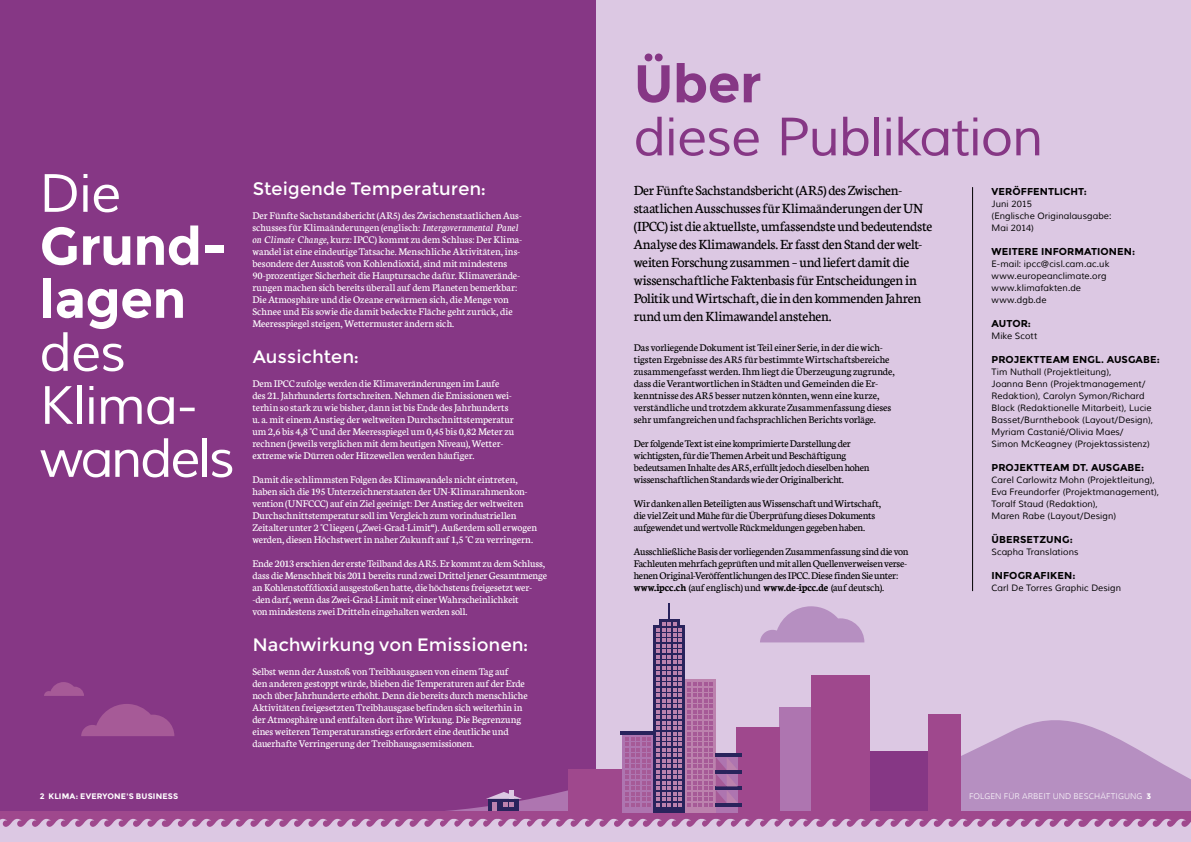
<style>
.page{position:relative;width:1191px;height:842px;background:#fff}
.page>*{position:absolute;margin:0;border:0;box-sizing:border-box;transform-origin:0 0}
.t1{font:53px/53px "Muli";letter-spacing:-.02em;color:#fff}
.t2{font:53px "Muli";letter-spacing:-.02em;color:#863785}
.t3{font:700 53px/53px "Montserrat";letter-spacing:-.01em;color:#fff}
.t4{font:700 53px "Montserrat";color:#863785}
.t5{font:18px "Montserrat";letter-spacing:-.01em;color:#fff}
.t6{font:15px/18px "Neuton";letter-spacing:-.015em;color:#000}
.t7{font:11px/12px "Neuton";color:#fff}
.t8{font:11px/12px "Neuton";letter-spacing:-.01em;color:#000}
.t9{font:700 10px "Montserrat";letter-spacing:.01em;color:#000}
.t10{font:9px/12px "Muli";letter-spacing:.01em;color:#000}
.t11{font:300 8px "Muli";letter-spacing:.01em;color:#fff}
.t12{font:700 8px "Montserrat";letter-spacing:.02em;color:#fff}
.s1{font-style:italic}
.s2{font-weight:700}
.s3{font-family:"Montserrat";font-weight:700}
</style>
<div class="page">
<div style="left:595px;top:0;width:596px;height:842px;background:#dcc8e3"></div>
<div style="left:0;top:0;width:595px;height:842px;background:#863785"></div>
<svg style="left:0;top:603px;width:1191px;height:239px"></svg>
<hr style="left:972px;top:187px;width:1px;height:404px;background:#000">
<h1 class="t1" style="left:40px;top:168px;width:83px">Die</h1>
<h1 class="t3" style="left:40px;top:220px;width:189px">Grund&shy;lagen</h1>
<h1 class="t1" style="left:40px;top:327px;width:197px">des<br>Klima&shy;wandels</h1>
<h2 class="t5" style="left:252px;top:178px;width:234px">Steigende Temperaturen:</h2>
<p class="t7" style="left:252px;top:210px;width:271px">Der Fünfte Sachstandsbericht (AR5) des Zwischenstaatlichen Aus&shy;schusses für Klimaänderungen (englisch: <span class="s1">Intergovernmental Panel on Climate Change</span>, kurz: IPCC) kommt zu dem Schluss: Der Klima&shy;wandel ist eine eindeutige Tatsache. Menschliche Aktivitäten, ins&shy;besondere der Ausstoß von Kohlendioxid, sind mit mindestens 90-prozentiger Sicherheit die Hauptursache dafür. Klimaverände&shy;rungen machen sich bereits überall auf dem Planeten bemerkbar:<br>Die Atmosphäre und die Ozeane erwärmen sich, die Menge von Schnee und Eis sowie die damit bedeckte Fläche geht zurück, die Meeresspiegel steigen, Wettermuster ändern sich.</p>
<h2 class="t5" style="left:252px;top:346px;width:107px">Aussichten:</h2>
<p class="t7" style="left:252px;top:378px;width:263px">Dem IPCC zufolge werden die Klimaveränderungen im Laufe des 21. Jahrhunderts fortschreiten. Nehmen die Emissionen wei&shy;terhin so stark zu wie bisher, dann ist bis Ende des Jahrhunderts u. a. mit einem Anstieg der weltweiten Durchschnittstemperatur um 2,6 bis 4,8 °C und der Meeresspiegel um 0,45 bis 0,82 Meter zu rechnen (jeweils verglichen mit dem heutigen Niveau), Wetter&shy;extreme wie Dürren oder Hitzewellen werden häufiger.</p>
<p class="t7" style="left:252px;top:474px;width:286px">Damit die schlimmsten Folgen des Klimawandels nicht eintreten, haben sich die 195 Unterzeichnerstaaten der UN-Klimarahmenkon&shy;vention (UNFCCC) auf ein Ziel geeinigt: Der Anstieg der weltweiten Durchschnittstemperatur soll im Vergleich zum vorindustriellen Zeitalter unter 2 °C liegen ( Zwei-Grad-Limit“). Außerdem soll erwogen</p>
<p class="t7" style="left:358px;top:528px;width:5px">”</p>
<p class="t7" style="left:252px;top:528px;width:294px;line-height:24px">werden, diesen Höchstwert in naher Zukunft auf 1,5 °C zu verringern.<br>Ende 2013 erschien der erste Teilband des AR5. Er kommt zu dem Schluss,</p>
<p class="t7" style="left:252px;top:570px;width:296px">dass die Menschheit bis 2011 bereits rund zwei Drittel jener Gesamtmenge an Kohlenstoffdioxid ausgestoßen hatte, die höchstens freigesetzt wer--den darf, wenn das Zwei-Grad-Limit mit einer Wahrscheinlichkeit<br>von mindestens zwei Dritteln eingehalten werden soll.</p>
<h2 class="t5" style="left:252px;top:634px;width:277px">Nachwirkung von Emissionen:</h2>
<p class="t7" style="left:252px;top:666px;width:277px">Selbst wenn der Ausstoß von Treibhausgasen von einem Tag auf<br>den anderen gestoppt würde, blieben die Temperaturen auf der Erde noch über Jahrhunderte erhöht. Denn die bereits durch menschliche Aktivitäten freigesetzten Treibhausgase befinden sich weiterhin in der Atmosphäre und entfalten dort ihre Wirkung. Die Begrenzung eines weiteren Temperaturanstiegs erfordert eine deutliche und dauerhafte Verringerung der Treibhausgasemissionen.</p>
<h1 class="t4" style="left:634px;top:52px;width:129px">Über</h1>
<h1 class="t2" style="left:634px;top:105px;width:411px">diese Publikation</h1>
<p class="t9" style="left:991px;top:186px;width:97px">VERÖFFENTLICHT:</p>
<p class="t10" style="left:991px;top:198px;width:121px">Juni 2015<br>(Englische Originalausgabe:<br>Mai 2014)</p>
<p class="t9" style="left:991px;top:246px;width:145px">WEITERE INFORMATIONEN:</p>
<p class="t10" style="left:991px;top:258px;width:119px">E-mail: ipcc@cisl.cam.ac.uk www.europeanclimate.org www.klimafakten.de www.dgb.de</p>
<p class="t9" style="left:991px;top:318px;width:41px">AUTOR:</p>
<p class="t10" style="left:991px;top:330px;width:47px">Mike Scott</p>
<p class="t9" style="left:991px;top:354px;width:170px">PROJEKTTEAM ENGL. AUSGABE:</p>
<p class="t10" style="left:991px;top:366px;width:163px">Tim Nuthall (Projektleitung),<br>Joanna Benn (Projektmanagement/ Redaktion), Carolyn Symon/Richard Black (Redaktionelle Mitarbeit), Lucie Basset/Burnthebook (Layout/Design), Myriam Castanié/Olivia Maes/<br>Simon McKeagney (Projektassistenz)</p>
<p class="t9" style="left:991px;top:462px;width:154px">PROJEKTTEAM DT. AUSGABE:</p>
<p class="t10" style="left:991px;top:474px;width:169px">Carel Carlowitz Mohn (Projektleitung), Eva Freundorfer (Projektmanagement), Toralf Staud (Redaktion),<br>Maren Rabe (Layout/Design)</p>
<p class="t9" style="left:991px;top:534px;width:83px">ÜBERSETZUNG:</p>
<p class="t10" style="left:991px;top:546px;width:88px">Scapha Translations</p>
<p class="t9" style="left:991px;top:570px;width:85px">INFOGRAFIKEN:</p>
<p class="t10" style="left:991px;top:582px;width:131px">Carl De Torres Graphic Design</p>
<p class="t6" style="left:634px;top:181px;width:300px">Der Fünfte Sachstandsbericht (AR5) des Zwischen&shy;staatlichen Ausschusses für Klimaänderungen der UN (IPCC) ist die aktuellste, umfassendste und bedeutendste Analyse des Klimawandels. Er fasst den Stand der welt&shy;weiten Forschung zusammen – und liefert damit die wissenschaftliche Faktenbasis für Entscheidungen in Politik und Wirtschaft, die in den kommenden Jahren rund um den Klimawandel anstehen.</p>
<p class="t8" style="left:634px;top:342px;width:262px">Das vorliegende Dokument ist Teil einer Serie, in der die wich&shy;tigsten Ergebnisse des AR5 für bestimmte Wirtschaftsbereiche zusammengefasst werden. Ihm liegt die Überzeugung zugrunde, dass die Verantwortlichen in Städten und Gemeinden die Er&shy;kenntnisse des AR5 besser nutzen könnten, wenn eine kurze, verständliche und trotzdem akkurate Zusammenfassung dieses sehr umfangreichen und fachsprachlichen Berichts vorläge.</p>
<p class="t8" style="left:634px;top:438px;width:237px">Der folgende Text ist eine komprimierte Darstellung der wichtigsten, für die Themen Arbeit und Beschäftigung bedeutsamen Inhalte des AR5, erfüllt jedoch dieselben hohen wissenschaftlichen Standards wie der Originalbericht.</p>
<p class="t8" style="left:634px;top:498px;width:249px">Wir danken allen Beteiligten aus Wissenschaft und Wirtschaft, die viel Zeit und Mühe für die Überprüfung dieses Dokuments aufgewendet und wertvolle Rückmeldungen gegeben haben.</p>
<p class="t8" style="left:634px;top:546px;width:276px">Ausschließliche Basis der vorliegenden Zusammenfassung sind die von Fachleuten mehrfach geprüften und mit allen Quellenverweisen verse&shy;henen Original-Veröffentlichungen des IPCC. Diese finden Sie unter: <span class="s2">www.ipcc.ch</span> (auf englisch) und <span class="s2">www.de-ipcc.de</span> (auf deutsch).</p>
<p class="t12" style="left:40px;top:791px;width:140px">2 KLIMA: EVERYONE'S BUSINESS</p>
<p class="t11" style="left:969px;top:791px;width:184px">FOLGEN FÜR ARBEIT UND BESCHÄFTIGUNG <span class="s3">3</span></p>
</div>
